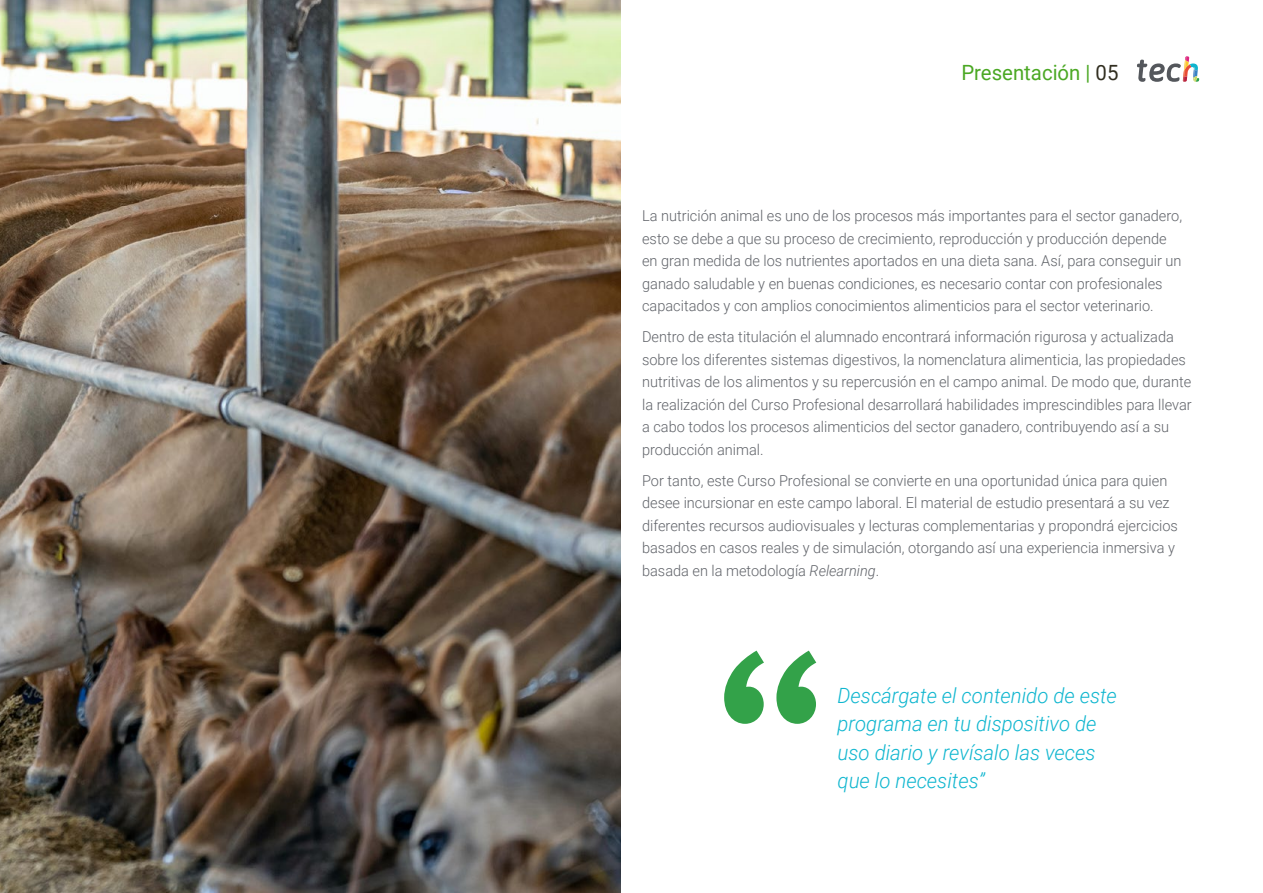
<style>
.page{position:relative;width:1263px;height:893px;background:#fff}
.page>*{position:absolute;margin:0;border:0;box-sizing:border-box;transform-origin:0 0}
.t1{font:italic 300 21px/28.5px "Roboto";color:#0fb6cf}
.t2{font:21px "Roboto";color:#4ba824}
.t3{font:300 15px/22.5px "Roboto";color:#61646a}
.s1{color:#312e20}
.s2{font-style:italic}
</style>
<div class="page">
<svg style="left:724px;top:651px;width:92px;height:73px"></svg>
<img style="left:0;top:0;width:621px;height:893px">
<svg style="left:1137px;top:56px;width:62px;height:26px"></svg>
<h1 class="t2" style="left:961px;top:57px;width:159px">Presentación | <span class="s1">05</span></h1>
<p class="t3" style="left:642px;top:204px;width:541px">La nutrición animal es uno de los procesos más importantes para el sector ganadero, esto se debe a que su proceso de crecimiento, reproducción y producción depende en gran medida de los nutrientes aportados en una dieta sana. Así, para conseguir un ganado saludable y en buenas condiciones, es necesario contar con profesionales capacitados y con amplios conocimientos alimenticios para el sector veterinario.</p>
<p class="t3" style="left:642px;top:325px;width:551px">Dentro de esta titulación el alumnado encontrará información rigurosa y actualizada sobre los diferentes sistemas digestivos, la nomenclatura alimenticia, las propiedades nutritivas de los alimentos y su repercusión en el campo animal. De modo que, durante la realización del Curso Profesional desarrollará habilidades imprescindibles para llevar a cabo todos los procesos alimenticios del sector ganadero, contribuyendo así a su producción animal.</p>
<p class="t3" style="left:642px;top:469px;width:537px">Por tanto, este Curso Profesional se convierte en una oportunidad única para quien desee incursionar en este campo laboral. El material de estudio presentará a su vez diferentes recursos audiovisuales y lecturas complementarias y propondrá ejercicios basados en casos reales y de simulación, otorgando así una experiencia inmersiva y basada en la metodología <span class="s2">Relearning</span>.</p>
<h1 class="t1" style="left:837px;top:680px;width:281px">Descárgate el contenido de este programa en tu dispositivo de uso diario y revísalo las veces que lo necesites”</h1>
</div>
